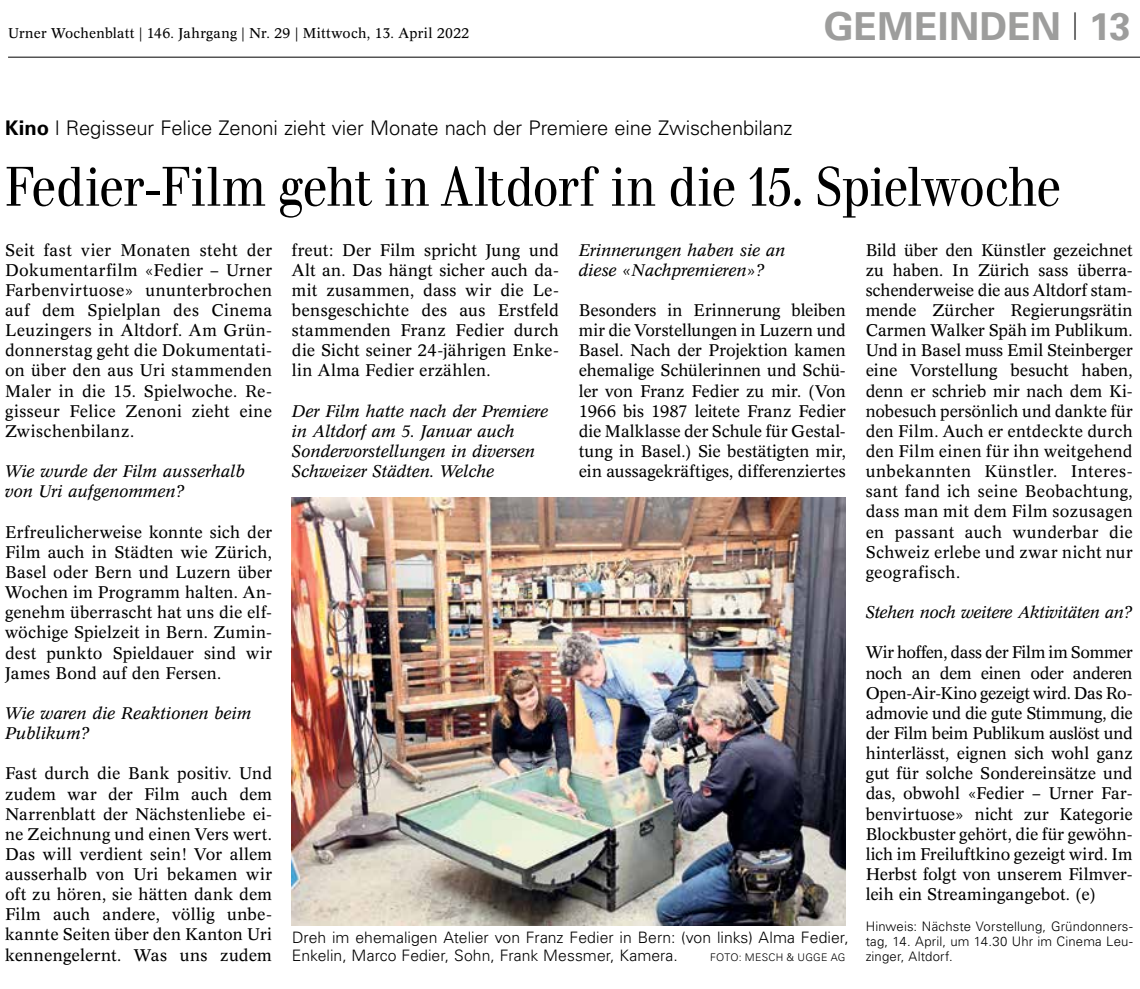
<style>
.page{position:relative;width:1140px;height:989px;background:#fff}
.page>*{position:absolute;margin:0;border:0;box-sizing:border-box;transform-origin:0 0}
.t1{font:54.25px "UBS Headline";letter-spacing:-.01em;color:#000}
.t2{font:700 38.5px "Univers";letter-spacing:.005em;color:#9d9d9c}
.t3{font:300 20.12px "Univers";letter-spacing:-.01em;color:#000}
.t4{font:16.62px/20.1px "Concorde BE";letter-spacing:.01em;color:#000;text-align:justify}
.t5{font:italic 16.62px/20.1px "Concorde BE";color:#000}
.t6{font:300 15.75px/17.5px "Univers";letter-spacing:.005em;color:#000}
.t7{font:14px "Concorde BE";letter-spacing:.015em;color:#000}
.t8{font:300 13.12px/14.9px "Univers";letter-spacing:.015em;color:#000;text-align:justify}
.t9{font:300 10.5px "Univers";letter-spacing:.03em;color:#000}
.s1{font-weight:700}
</style>
<div class="page">
<hr style="left:8px;top:57px;width:1131px;height:1px;background:#000">
<img style="left:292px;top:497px;width:553px;height:428px">
<p class="t7" style="left:8px;top:26px;width:463px">Urner Wochenblatt | 146. Jahrgang | Nr. 29 | Mittwoch, 13. April 2022</p>
<h2 class="t2" style="left:823px;top:1px;width:308px">GEMEINDEN <sup>|</sup> 13</h2>
<p class="t3" style="left:5px;top:115px;width:789px"><span class="s1">Kino</span> | Regisseur Felice Zenoni zieht vier Monate nach der Premiere eine Zwischenbilanz</p>
<h1 class="t1" style="left:5px;top:154px;width:1057px">Fedier-Film geht in Altdorf in die 15. Spielwoche</h1>
<p class="t4" style="left:5px;top:240px;width:268px">Seit fast vier Monaten steht der Dokumentarfilm «Fedier – Urner Farbenvirtuose» ununterbrochen auf dem Spielplan des Cinema Leuzingers in Altdorf. Am Grün&shy;donnerstag geht die Dokumentati&shy;on über den aus Uri stammenden Maler in die 15. Spielwoche. Re&shy;gisseur Felice Zenoni zieht eine Zwischenbilanz.</p>
<p class="t5" style="left:5px;top:461px;width:242px">Wie wurde der Film ausserhalb von Uri aufgenommen?</p>
<p class="t4" style="left:5px;top:522px;width:268px">Erfreulicherweise konnte sich der Film auch in Städten wie Zürich, Basel oder Bern und Luzern über Wochen im Programm halten. An&shy;genehm überrascht hat uns die elf&shy;wöchige Spielzeit in Bern. Zumin&shy;dest punkto Spieldauer sind wir James Bond auf den Fersen.</p>
<p class="t5" style="left:5px;top:703px;width:248px">Wie waren die Reaktionen beim<br>Publikum?</p>
<p class="t4" style="left:5px;top:763px;width:268px">Fast durch die Bank positiv. Und zudem war der Film auch dem Narrenblatt der Nächstenliebe ei&shy;ne Zeichnung und einen Vers wert.<br>Das will verdient sein! Vor allem ausserhalb von Uri bekamen wir oft zu hören, sie hätten dank dem Film auch andere, völlig unbe&shy;kannte Seiten über den Kanton Uri kennengelernt. Was uns zudem</p>
<p class="t4" style="left:292px;top:240px;width:268px">freut: Der Film spricht Jung und Alt an. Das hängt sicher auch da&shy;mit zusammen, dass wir die Le&shy;bensgeschichte des aus Erstfeld stammenden Franz Fedier durch die Sicht seiner 24-jährigen Enke&shy;lin Alma Fedier erzählen.</p>
<p class="t5" style="left:292px;top:401px;width:258px">Der Film hatte nach der Premiere in Altdorf am 5. Januar auch<br>Sondervorstellungen in diversen<br>Schweizer Städten. Welche</p>
<p class="t4" style="left:865px;top:240px;width:268px">Bild über den Künstler gezeichnet zu haben. In Zürich sass überra&shy;schenderweise die aus Altdorf stam&shy;mende Zürcher Regierungsrätin Carmen Walker Späh im Publikum.<br>Und in Basel muss Emil Steinberger eine Vorstellung besucht haben, denn er schrieb mir nach dem Ki&shy;nobesuch persönlich und dankte für den Film. Auch er entdeckte durch den Film einen für ihn weitgehend unbekannten Künstler. Interes&shy;sant fand ich seine Beobachtung, dass man mit dem Film sozusagen en passant auch wunderbar die Schweiz erlebe und zwar nicht nur geografisch.</p>
<p class="t5" style="left:865px;top:602px;width:268px">Stehen noch weitere Aktivitäten an?</p>
<p class="t4" style="left:865px;top:642px;width:268px">Wir hoffen, dass der Film im Sommer noch an dem einen oder anderen Open-Air-Kino gezeigt wird. Das Ro&shy;admovie und die gute Stimmung, die der Film beim Publikum auslöst und hinterlässt, eignen sich wohl ganz gut für solche Sondereinsätze und das, obwohl «Fedier – Urner Far&shy;benvirtuose» nicht zur Kategorie Blockbuster gehört, die für gewöhn&shy;lich im Freiluftkino gezeigt wird. Im Herbst folgt von unserem Filmver&shy;leih ein Streamingangebot. (e)</p>
<p class="t8" style="left:865px;top:918px;width:268px">Hinweis: Nächste Vorstellung, Gründonners&shy;tag, 14. April, um 14.30 Uhr im Cinema Leu&shy;zinger, Altdorf.</p>
<p class="t5" style="left:578px;top:240px;width:208px">Erinnerungen haben sie an diese «Nachpremieren»?</p>
<p class="t4" style="left:578px;top:300px;width:268px">Besonders in Erinnerung bleiben mir die Vorstellungen in Luzern und Basel. Nach der Projektion kamen ehemalige Schülerinnen und Schü&shy;ler von Franz Fedier zu mir. (Von 1966 bis 1987 leitete Franz Fedier die Malklasse der Schule für Gestal&shy;tung in Basel.) Sie bestätigten mir, ein aussagekräftiges, differenziertes</p>
<p class="t6" style="left:292px;top:927px;width:558px">Dreh im ehemaligen Atelier von Franz Fedier in Bern: (von links) Alma Fedier,<br>Enkelin, Marco Fedier, Sohn, Frank Messmer, Kamera.</p>
<p class="t9" style="left:710px;top:950px;width:137px">FOTO: MESCH &amp; UGGE AG</p>
</div>
